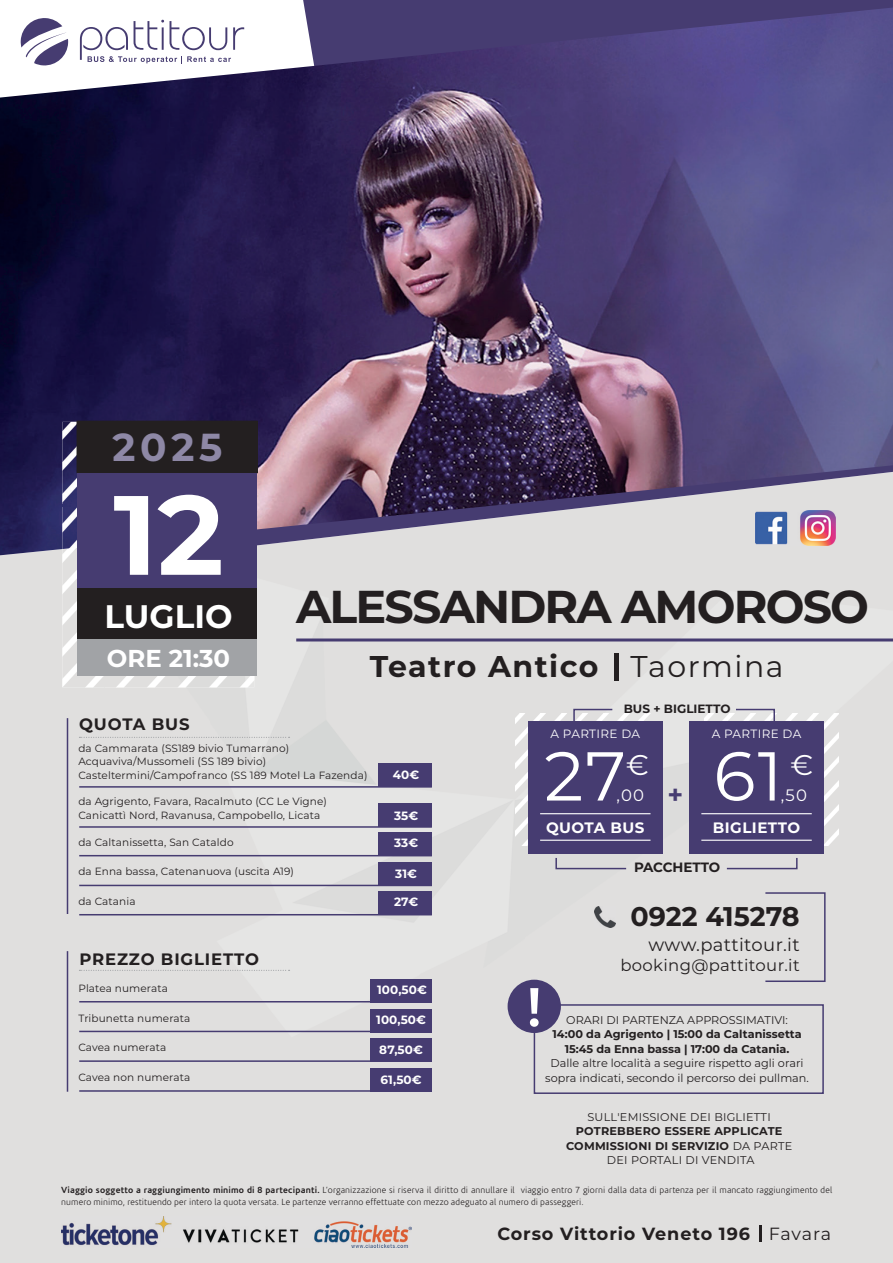
<style>
.page{position:relative;width:893px;height:1263px;background:#fff}
.page>*{position:absolute;margin:0;border:0;box-sizing:border-box;transform-origin:0 0}
.t1{font:700 112.5px "Montserrat";color:#fff}
.t2{font:69px "Montserrat";color:#fff}
.t3{font:600 54.75px "Montserrat";color:#fff}
.t4{font:700 46.05px "Montserrat";letter-spacing:-.04em;color:#231f20}
.t5{font:700 39px "Montserrat";color:#8e88a6}
.t6{font:700 32.55px "Montserrat";color:#fff}
.t7{font:700 30px "Montserrat";letter-spacing:.05em;color:#231f20}
.t8{font:28.5px "Montserrat";color:#fff}
.t9{font:700 27px "Montserrat";letter-spacing:-.005em;color:#231f20}
.t10{font:700 26.4px "Montserrat";color:#463c71}
.t11{font:700 24.45px "Montserrat";color:#fff}
.t12{font:18px "Montserrat";letter-spacing:.02em;color:#231f20}
.t13{font:700 17.55px "Montserrat";letter-spacing:.05em;color:#231f20}
.t14{font:700 16.5px "Montserrat";letter-spacing:.05em;color:#231f20}
.t15{font:16.5px "Montserrat";letter-spacing:.02em;color:#231f20}
.t16{font:16.5px "Montserrat";color:#fff}
.t17{font:700 15px "Montserrat";letter-spacing:.03em;color:#fff}
.t18{font:700 13.5px "Montserrat";letter-spacing:-.015em;color:#231f20}
.t19{font:700 12px "Montserrat";letter-spacing:.01em;color:#fff}
.t20{font:12px "Montserrat";letter-spacing:.03em;color:#fff}
.t21{font:700 12px "Montserrat";color:#231f20}
.t22{font:11.25px/14.5px "Montserrat";color:#231f20;text-align:center}
.t23{font:700 11.25px/14.5px "Montserrat";letter-spacing:.02em;color:#231f20;text-align:center}
.t24{font:700 11.25px/14.5px "Montserrat";color:#231f20;text-align:center}
.t25{font:11.25px "Montserrat";letter-spacing:.02em;color:#231f20}
.t26{font:10.5px/13.5px "Montserrat";letter-spacing:.01em;color:#231f20}
.t27{font:300 9px/12px "Corisande";letter-spacing:.015em;color:#231f20}
.s1{font-weight:400}
.s2{font-weight:700}
</style>
<div class="page">
<div style="left:420px;top:555px;width:473px;height:180px;background:#e0dfde"></div>
<div style="left:0;top:555px;width:104px;height:708px;background:#e0dfde"></div>
<div style="left:210px;top:555px;width:210px;height:708px;background:#e0dfde"></div>
<div style="left:420px;top:735px;width:105px;height:528px;background:#e0dfde"></div>
<div style="left:525px;top:845px;width:106px;height:418px;background:#e0dfde"></div>
<div style="left:735px;top:854px;width:54px;height:409px;background:#e0dfde"></div>
<div style="left:303px;top:0;width:590px;height:8px;background:#463c71"></div>
<img style="left:0;top:8px;width:893px;height:547px">
<img style="left:62px;top:422px;width:15px;height:115px">
<div style="left:77px;top:421px;width:180px;height:51px;background:#231f20"></div>
<div style="left:77px;top:421px;width:181px;height:52px;border:2px solid #231f20"></div>
<img style="left:62px;top:537px;width:192px;height:150px">
<img style="left:62px;top:505px;width:15px;height:1px">
<div style="left:77px;top:639px;width:180px;height:37px;background:#a1a3a6"></div>
<div style="left:77px;top:587px;width:180px;height:52px;background:#231f20"></div>
<div style="left:77px;top:473px;width:180px;height:114px;background:#463c71"></div>
<hr style="left:296px;top:638px;width:597px;height:3px;background:#463c71">
<hr style="left:614px;top:653px;width:4px;height:28px;background:#231f20">
<img style="left:755px;top:510px;width:80px;height:35px">
<img style="left:516px;top:713px;width:134px;height:132px">
<img style="left:704px;top:713px;width:135px;height:132px">
<svg style="left:573px;top:708px;width:41px;height:14px"></svg>
<svg style="left:734px;top:708px;width:42px;height:14px"></svg>
<svg style="left:555px;top:856px;width:73px;height:14px"></svg>
<svg style="left:725px;top:856px;width:73px;height:14px"></svg>
<div style="left:528px;top:722px;width:135px;height:132px;background:#463c71"></div>
<div style="left:689px;top:722px;width:135px;height:132px;background:#463c71"></div>
<hr style="left:540px;top:813px;width:110px;height:1px;background:#fff">
<hr style="left:540px;top:840px;width:110px;height:1px;background:#fff">
<hr style="left:701px;top:813px;width:111px;height:1px;background:#fff">
<hr style="left:701px;top:840px;width:111px;height:1px;background:#fff">
<img style="left:595px;top:906px;width:21px;height:21px">
<div style="left:765px;top:892px;width:61px;height:90px;border:2px solid #463c71"></div>
<div style="left:534px;top:1004px;width:290px;height:90px;border:2px solid #463c71"></div>
<div style="left:508px;top:980px;width:53px;height:53px;background:#463c71;border-radius:50%"></div>
<div style="left:378px;top:763px;width:54px;height:24px;background:#463c71"></div>
<div style="left:378px;top:803px;width:54px;height:24px;background:#463c71"></div>
<div style="left:378px;top:832px;width:54px;height:24px;background:#463c71"></div>
<div style="left:378px;top:891px;width:54px;height:24px;background:#463c71"></div>
<div style="left:378px;top:862px;width:54px;height:24px;background:#463c71"></div>
<hr style="left:79px;top:786px;width:353px;height:2px;background:#463c71">
<hr style="left:79px;top:826px;width:353px;height:2px;background:#463c71">
<hr style="left:79px;top:855px;width:353px;height:1px;background:#463c71">
<hr style="left:79px;top:914px;width:353px;height:1px;background:#463c71">
<hr style="left:79px;top:885px;width:353px;height:1px;background:#463c71">
<hr style="left:67px;top:718px;width:1px;height:196px;background:#463c71">
<svg style="left:79px;top:737px;width:211px;height:1px"></svg>
<svg style="left:79px;top:970px;width:211px;height:1px"></svg>
<div style="left:370px;top:979px;width:62px;height:24px;background:#463c71"></div>
<div style="left:370px;top:1009px;width:62px;height:23px;background:#463c71"></div>
<div style="left:370px;top:1068px;width:62px;height:24px;background:#463c71"></div>
<div style="left:370px;top:1038px;width:62px;height:24px;background:#463c71"></div>
<hr style="left:67px;top:951px;width:1px;height:141px;background:#463c71">
<hr style="left:79px;top:1001px;width:353px;height:1px;background:#463c71">
<hr style="left:79px;top:1031px;width:353px;height:1px;background:#463c71">
<hr style="left:79px;top:1090px;width:353px;height:2px;background:#463c71">
<hr style="left:79px;top:1060px;width:353px;height:2px;background:#463c71">
<img style="left:61px;top:1216px;width:350px;height:31px">
<hr style="left:759px;top:1226px;width:3px;height:16px;background:#231f20">
<h3 class="t5" style="left:112px;top:419px;width:112px">2025</h3>
<h1 class="t1" style="left:113px;top:454px;width:112px">12</h1>
<h3 class="t6" style="left:105px;top:593px;width:129px">LUGLIO</h3>
<h3 class="t11" style="left:107px;top:640px;width:125px">ORE 21:30</h3>
<h3 class="t4" style="left:296px;top:573px;width:574px">ALESSANDRA AMOROSO</h3>
<h3 class="t7" style="left:370px;top:645px;width:415px">Teatro Antico <span class="s1">Taormina</span></h3>
<p class="t21" style="left:624px;top:700px;width:108px">BUS + BIGLIETTO</p>
<h3 class="t14" style="left:79px;top:712px;width:112px">QUOTA BUS</h3>
<p class="t26" style="left:78px;top:741px;width:291px">da Cammarata (SS189 bivio Tumarrano)<br>Acquaviva/Mussomeli (SS 189 bivio)<br>Casteltermini/Campofranco (SS 189 Motel La Fazenda)</p>
<p class="t26" style="left:78px;top:794px;width:250px">da Agrigento, Favara, Racalmuto (CC Le Vigne)<br>Canicattì Nord, Ravanusa, Campobello, Licata</p>
<p class="t26" style="left:78px;top:835px;width:157px">da Caltanissetta, San Cataldo</p>
<p class="t19" style="left:393px;top:766px;width:28px">40€</p>
<p class="t19" style="left:394px;top:807px;width:26px">35€</p>
<p class="t19" style="left:394px;top:834px;width:26px">33€</p>
<p class="t20" style="left:550px;top:725px;width:91px">A PARTIRE DA</p>
<h2 class="t2" style="left:544px;top:729px;width:83px">27</h2>
<h3 class="t8" style="left:626px;top:745px;width:24px">€</h3>
<h3 class="t16" style="left:617px;top:784px;width:29px">,00</h3>
<h3 class="t10" style="left:667px;top:775px;width:17px">+</h3>
<p class="t20" style="left:712px;top:725px;width:91px">A PARTIRE DA</p>
<h3 class="t8" style="left:790px;top:745px;width:24px">€</h3>
<h2 class="t2" style="left:713px;top:729px;width:71px">61</h2>
<h3 class="t16" style="left:781px;top:784px;width:28px">,50</h3>
<h3 class="t17" style="left:546px;top:817px;width:100px">QUOTA BUS</h3>
<h3 class="t17" style="left:713px;top:817px;width:89px">BIGLIETTO</h3>
<p class="t26" style="left:78px;top:864px;width:217px">da Enna bassa, Catenanuova (uscita A19)</p>
<p class="t19" style="left:395px;top:865px;width:23px">31€</p>
<p class="t18" style="left:634px;top:858px;width:88px">PACCHETTO</p>
<p class="t26" style="left:78px;top:894px;width:59px">da Catania</p>
<h3 class="t14" style="left:79px;top:947px;width:181px">PREZZO BIGLIETTO</h3>
<p class="t19" style="left:394px;top:893px;width:26px">27€</p>
<h3 class="t9" style="left:630px;top:897px;width:171px">0922 415278</h3>
<h3 class="t12" style="left:648px;top:932px;width:153px">www.pattitour.it</h3>
<h3 class="t15" style="left:620px;top:953px;width:181px">booking@pattitour.it</h3>
<p class="t26" style="left:78px;top:981px;width:91px">Platea numerata</p>
<p class="t26" style="left:78px;top:1011px;width:114px">Tribunetta numerata</p>
<p class="t26" style="left:78px;top:1040px;width:90px">Cavea numerata</p>
<p class="t26" style="left:78px;top:1070px;width:114px">Cavea non numerata</p>
<p class="t19" style="left:377px;top:981px;width:51px">100,50€</p>
<p class="t19" style="left:376px;top:1011px;width:51px">100,50€</p>
<p class="t19" style="left:379px;top:1041px;width:45px">87,50€</p>
<p class="t19" style="left:381px;top:1071px;width:43px">61,50€</p>
<h3 class="t3" style="left:527px;top:968px;width:17px">!</h3>
<p class="t22" style="left:566px;top:1012px;width:223px">ORARI DI PARTENZA APPROSSIMATIVI:</p>
<p class="t24" style="left:552px;top:1026px;width:251px">14:00 da Agrigento | 15:00 da Caltanissetta<br>15:45 da Enna bassa | 17:00 da Catania.</p>
<p class="t22" style="left:545px;top:1056px;width:265px">Dalle altre località a seguire rispetto agli orari sopra indicati, secondo il percorso dei pullman.</p>
<p class="t25" style="left:587px;top:1109px;width:185px">SULL'EMISSIONE DEI BIGLIETTI</p>
<p class="t23" style="left:566px;top:1123px;width:228px">POTREBBERO ESSERE APPLICATE<br>COMMISSIONI DI SERVIZIO <span class="s1">DA PARTE<br>DEI PORTALI DI VENDITA</span></p>
<p class="t27" style="left:61px;top:1184px;width:773px"><span class="s2">Viaggio soggetto a raggiungimento minimo di 8 partecipanti.</span> L’organizzazione si riserva il diritto di annullare il viaggio entro 7 giorni dalla data di partenza per il mancato raggiungimento del numero minimo, restituendo per intero la quota versata. Le partenze verranno effettuate con mezzo adeguato al numero di passeggeri.</p>
<h3 class="t13" style="left:497px;top:1221px;width:335px">Corso Vittorio Veneto 196 <span class="s1">Favara</span></h3>
</div>
